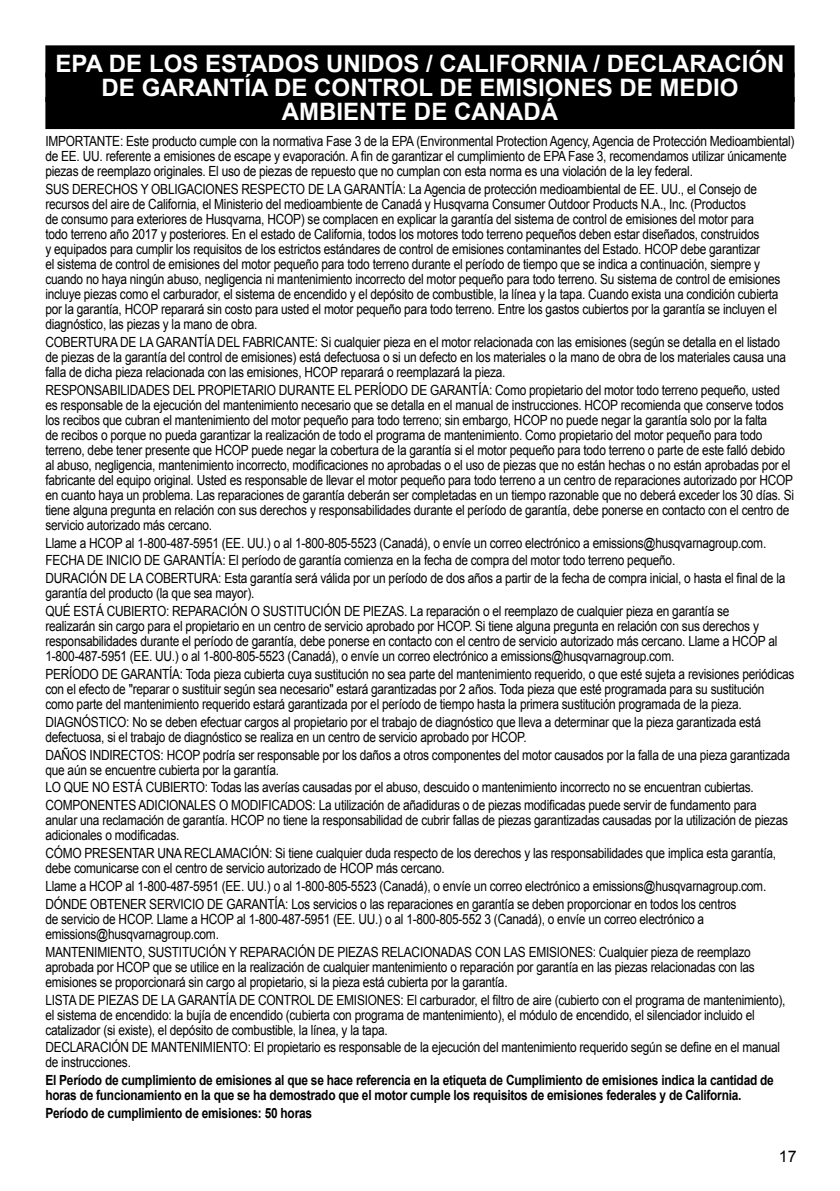
<style>
.page{position:relative;width:840px;height:1191px;background:#fff}
.page>*{position:absolute;margin:0;border:0;box-sizing:border-box;transform-origin:0 0}
.Section_Head{font:700 24px/24px "Arial";color:#fff;text-align:center}
.t1{font:16px "Arial";color:#000}
.Page-Wide_Table{font:14px/15px "Arial";letter-spacing:-.02em;color:#000;scale:.85 1}
.Page-Wide_Table-2{font:700 14px/15px "Arial";letter-spacing:-.02em;color:#000;scale:.85 1}
</style>
<div class="page">
<div style="left:46px;top:74px;width:747px;height:27px;background:#000"></div>
<div style="left:45px;top:45px;width:749px;height:32px;background:#000"></div>
<div style="left:45px;top:97px;width:749px;height:32px;background:#000"></div>
<p class="Section_Head" style="left:56px;top:52px;width:730px">EPA DE LOS ESTADOS UNIDOS / CALIFORNIA / DECLARACIÓN<br>DE GARANTÍA DE CONTROL DE EMISIONES DE MEDIO<br>AMBIENTE DE CANADÁ</p>
<p class="Page-Wide_Table" style="left:45px;top:134px;width:882px">IMPORTANTE: Este producto cumple con la normativa Fase 3 de la EPA (Environmental Protection Agency, Agencia de Protección Medioambiental) de EE. UU. referente a emisiones de escape y evaporación. A fin de garantizar el cumplimiento de EPA Fase 3, recomendamos utilizar únicamente piezas de reemplazo originales. El uso de piezas de repuesto que no cumplan con esta norma es una violación de la ley federal.</p>
<p class="Page-Wide_Table" style="left:45px;top:182px;width:865px">SUS DERECHOS Y OBLIGACIONES RESPECTO DE LA GARANTÍA: La Agencia de protección medioambiental de EE. UU., el Consejo de recursos del aire de California, el Ministerio del medioambiente de Canadá y Husqvarna Consumer Outdoor Products N.A., Inc. (Productos<br>de consumo para exteriores de Husqvarna, HCOP) se complacen en explicar la garantía del sistema de control de emisiones del motor para<br>todo terreno año 2017 y posteriores. En el estado de California, todos los motores todo terreno pequeños deben estar diseñados, construidos<br>y equipados para cumplir los requisitos de los estrictos estándares de control de emisiones contaminantes del Estado. HCOP debe garantizar<br>el sistema de control de emisiones del motor pequeño para todo terreno durante el período de tiempo que se indica a continuación, siempre y cuando no haya ningún abuso, negligencia ni mantenimiento incorrecto del motor pequeño para todo terreno. Su sistema de control de emisiones incluye piezas como el carburador, el sistema de encendido y el depósito de combustible, la línea y la tapa. Cuando exista una condición cubierta por la garantía, HCOP reparará sin costo para usted el motor pequeño para todo terreno. Entre los gastos cubiertos por la garantía se incluyen el diagnóstico, las piezas y la mano de obra.</p>
<p class="Page-Wide_Table" style="left:45px;top:334px;width:872px">COBERTURA DE LA GARANTÍA DEL FABRICANTE: Si cualquier pieza en el motor relacionada con las emisiones (según se detalla en el listado de piezas de la garantía del control de emisiones) está defectuosa o si un defecto en los materiales o la mano de obra de los materiales causa una falla de dicha pieza relacionada con las emisiones, HCOP reparará o reemplazará la pieza.</p>
<p class="Page-Wide_Table" style="left:45px;top:382px;width:881px">RESPONSABILIDADES DEL PROPIETARIO DURANTE EL PERÍODO DE GARANTÍA: Como propietario del motor todo terreno pequeño, usted es responsable de la ejecución del mantenimiento necesario que se detalla en el manual de instrucciones. HCOP recomienda que conserve todos los recibos que cubran el mantenimiento del motor pequeño para todo terreno; sin embargo, HCOP no puede negar la garantía solo por la falta<br>de recibos o porque no pueda garantizar la realización de todo el programa de mantenimiento. Como propietario del motor pequeño para todo terreno, debe tener presente que HCOP puede negar la cobertura de la garantía si el motor pequeño para todo terreno o parte de este falló debido al abuso, negligencia, mantenimiento incorrecto, modificaciones no aprobadas o el uso de piezas que no están hechas o no están aprobadas por el fabricante del equipo original. Usted es responsable de llevar el motor pequeño para todo terreno a un centro de reparaciones autorizado por HCOP en cuanto haya un problema. Las reparaciones de garantía deberán ser completadas en un tiempo razonable que no deberá exceder los 30 días. Si tiene alguna pregunta en relación con sus derechos y responsabilidades durante el período de garantía, debe ponerse en contacto con el centro de servicio autorizado más cercano.</p>
<p class="Page-Wide_Table" style="left:45px;top:535px;width:849px">Llame a HCOP al 1-800-487-5951 (EE. UU.) o al 1-800-805-5523 (Canadá), o envíe un correo electrónico a emissions@husqvarnagroup.com.</p>
<p class="Page-Wide_Table" style="left:45px;top:553px;width:742px">FECHA DE INICIO DE GARANTÍA: El período de garantía comienza en la fecha de compra del motor todo terreno pequeño.</p>
<p class="Page-Wide_Table" style="left:45px;top:571px;width:871px">DURACIÓN DE LA COBERTURA: Esta garantía será válida por un período de dos años a partir de la fecha de compra inicial, o hasta el final de la garantía del producto (la que sea mayor).</p>
<p class="Page-Wide_Table" style="left:45px;top:604px;width:862px">QUÉ ESTÁ CUBIERTO: REPARACIÓN O SUSTITUCIÓN DE PIEZAS. La reparación o el reemplazo de cualquier pieza en garantía se realizarán sin cargo para el propietario en un centro de servicio aprobado por HCOP. Si tiene alguna pregunta en relación con sus derechos y responsabilidades durante el período de garantía, debe ponerse en contacto con el centro de servicio autorizado más cercano. Llame a HCOP al 1-800-487-5951 (EE. UU.) o al 1-800-805-5523 (Canadá), o envíe un correo electrónico a emissions@husqvarnagroup.com.</p>
<p class="Page-Wide_Table" style="left:45px;top:666px;width:882px">PERÍODO DE GARANTÍA: Toda pieza cubierta cuya sustitución no sea parte del mantenimiento requerido, o que esté sujeta a revisiones periódicas con el efecto de "reparar o sustituir según sea necesario" estará garantizadas por 2 años. Toda pieza que esté programada para su sustitución como parte del mantenimiento requerido estará garantizada por el período de tiempo hasta la primera sustitución programada de la pieza.</p>
<p class="Page-Wide_Table" style="left:45px;top:714px;width:842px">DIAGNÓSTICO: No se deben efectuar cargos al propietario por el trabajo de diagnóstico que lleva a determinar que la pieza garantizada está defectuosa, si el trabajo de diagnóstico se realiza en un centro de servicio aprobado por HCOP.</p>
<p class="Page-Wide_Table" style="left:45px;top:747px;width:877px">DAÑOS INDIRECTOS: HCOP podría ser responsable por los daños a otros componentes del motor causados por la falla de una pieza garantizada que aún se encuentre cubierta por la garantía.</p>
<p class="Page-Wide_Table" style="left:45px;top:780px;width:834px">LO QUE NO ESTÁ CUBIERTO: Todas las averías causadas por el abuso, descuido o mantenimiento incorrecto no se encuentran cubiertas.</p>
<p class="Page-Wide_Table" style="left:45px;top:798px;width:874px">COMPONENTES ADICIONALES O MODIFICADOS: La utilización de añadiduras o de piezas modificadas puede servir de fundamento para anular una reclamación de garantía. HCOP no tiene la responsabilidad de cubrir fallas de piezas garantizadas causadas por la utilización de piezas adicionales o modificadas.</p>
<p class="Page-Wide_Table" style="left:45px;top:846px;width:860px">CÓMO PRESENTAR UNA RECLAMACIÓN: Si tiene cualquier duda respecto de los derechos y las responsabilidades que implica esta garantía, debe comunicarse con el centro de servicio autorizado de HCOP más cercano.</p>
<p class="Page-Wide_Table" style="left:45px;top:878px;width:849px">Llame a HCOP al 1-800-487-5951 (EE. UU.) o al 1-800-805-5523 (Canadá), o envíe un correo electrónico a emissions@husqvarnagroup.com.</p>
<p class="Page-Wide_Table" style="left:45px;top:896px;width:814px">DÓNDE OBTENER SERVICIO DE GARANTÍA: Los servicios o las reparaciones en garantía se deben proporcionar en todos los centros de servicio de HCOP. Llame a HCOP al 1-800-487-5951 (EE. UU.) o al 1-800-805-552 3 (Canadá), o envíe un correo electrónico a emissions@husqvarnagroup.com.</p>
<p class="Page-Wide_Table" style="left:45px;top:944px;width:835px">MANTENIMIENTO, SUSTITUCIÓN Y REPARACIÓN DE PIEZAS RELACIONADAS CON LAS EMISIONES: Cualquier pieza de reemplazo aprobada por HCOP que se utilice en la realización de cualquier mantenimiento o reparación por garantía en las piezas relacionadas con las emisiones se proporcionará sin cargo al propietario, si la pieza está cubierta por la garantía.</p>
<p class="Page-Wide_Table" style="left:45px;top:992px;width:871px">LISTA DE PIEZAS DE LA GARANTÍA DE CONTROL DE EMISIONES: El carburador, el filtro de aire (cubierto con el programa de mantenimiento), el sistema de encendido: la bujía de encendido (cubierta con programa de mantenimiento), el módulo de encendido, el silenciador incluido el catalizador (si existe), el depósito de combustible, la línea, y la tapa.</p>
<p class="Page-Wide_Table" style="left:45px;top:1040px;width:865px">DECLARACIÓN DE MANTENIMIENTO: El propietario es responsable de la ejecución del mantenimiento requerido según se define en el manual de instrucciones.</p>
<p class="Page-Wide_Table-2" style="left:45px;top:1073px;width:858px">El Período de cumplimiento de emisiones al que se hace referencia en la etiqueta de Cumplimiento de emisiones indica la cantidad de horas de funcionamiento en la que se ha demostrado que el motor cumple los requisitos de emisiones federales y de California.</p>
<p class="Page-Wide_Table-2" style="left:45px;top:1106px;width:315px">Período de cumplimiento de emisiones: 50 horas</p>
<p class="t1" style="left:778px;top:1145px;width:19px">17</p>
</div>
